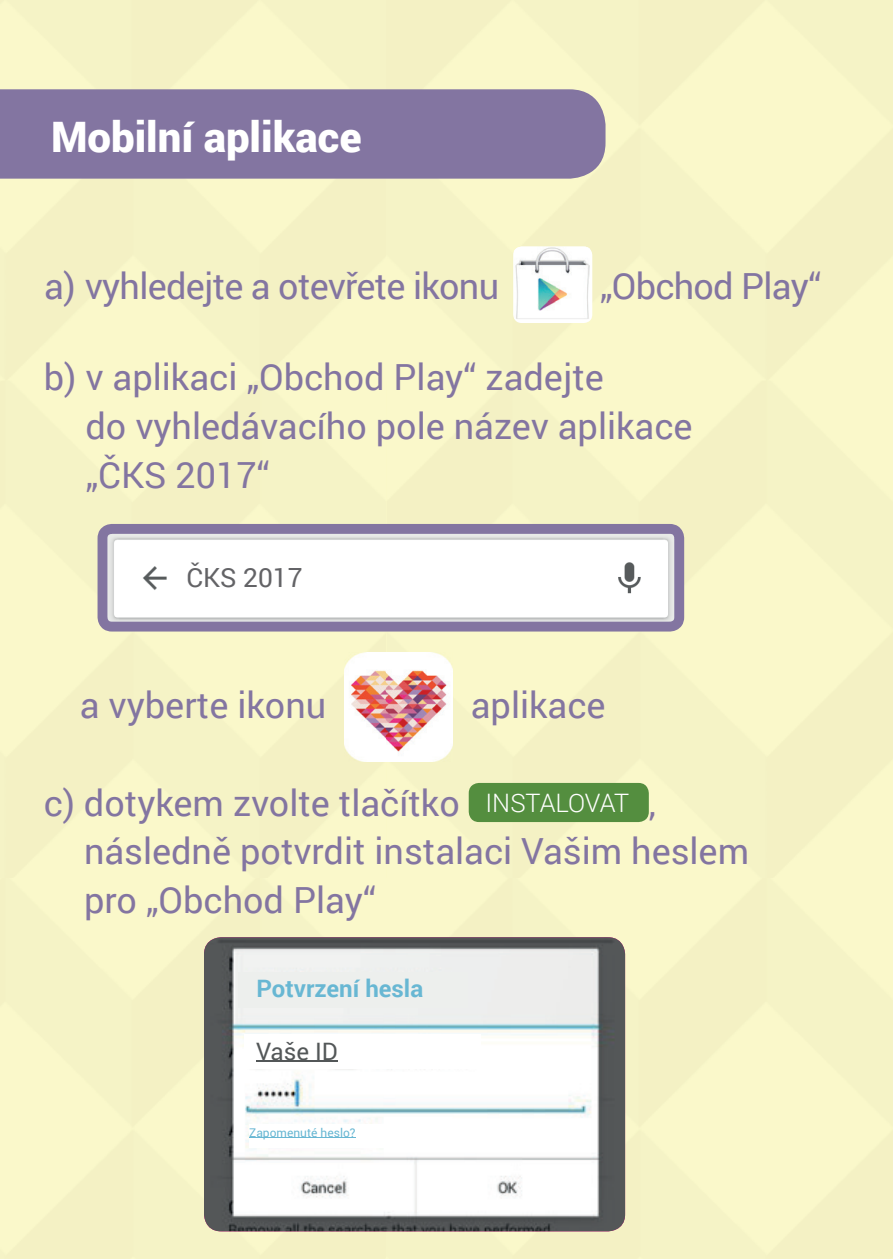
<style>
.page{position:relative;width:893px;height:1259px;background:#fff}
.page>*{position:absolute;margin:0;border:0;box-sizing:border-box;transform-origin:0 0}
.t1{font:900 42px "Roboto";color:#fff}
.t2{font:36px/48.6px "Roboto";color:#8375a1}
.t3{font:36px "Roboto";letter-spacing:-.02em;color:#8375a1}
.t4{font:26.4px "Roboto";color:#636366}
.t5{font:700 24px "Roboto";color:#68b7d3}
.t6{font:24px "Roboto";color:#535758}
.t7{font:12px "Roboto";color:#68b7d3}
.s1{font-weight:300;font-size:25.5px;color:#fff}
</style>
<div class="page">
<div style="left:387px;top:0;width:506px;height:380px;background:#faf8c8"></div>
<div style="left:387px;top:380px;width:505px;height:498px;background:#f6f4c7"></div>
<div style="left:0;top:878px;width:387px;height:381px;background:#faf8c8"></div>
<hr style="left:892px;top:380px;width:1px;height:504px;background:#faf8c8">
<hr style="left:892px;top:878px;width:1px;height:381px;background:#faf8c8">
<div style="left:513px;top:246px;width:79px;height:77px;background:#fff;border-radius:9px"></div>
<img style="left:515px;top:246px;width:75px;height:73px">
<svg style="left:98px;top:524px;width:586px;height:107px"></svg>
<img style="left:344px;top:652px;width:109px;height:109px">
<div style="left:469px;top:783px;width:180px;height:39px;background:#548e3f;border-radius:10px"></div>
<div style="left:0;top:89px;width:605px;height:90px;background:#8375a1"></div>
<img style="left:204px;top:937px;width:421px;height:294px">
<div style="left:239px;top:972px;width:229px;height:36px;background:#edefed"></div>
<div style="left:249px;top:1124px;width:187px;height:23px;background:#fff"></div>
<hr style="left:249px;top:1137px;width:107px;height:1px;background:#68b7d3">
<div style="left:244px;top:1034px;width:236px;height:35px;background:#fff"></div>
<hr style="left:256px;top:1060px;width:82px;height:2px;background:#535758">
<div style="left:185px;top:546px;width:295px;height:45px;background:#fff"></div>
<div style="left:186px;top:560px;width:372px;height:41px;background:#fff"></div>
<p class="t1" style="left:51px;top:107px;width:312px">Mobilní aplikace</p>
<p class="t3" style="left:44px;top:261px;width:457px">a) vyhledejte a otevřete ikonu</p>
<p class="t3" style="left:600px;top:261px;width:223px">„Obchod Play“</p>
<p class="t2" style="left:85px;top:352px;width:609px;text-indent:-41px">b) v aplikaci „Obchod Play“ zadejte<br>do vyhledávacího pole název aplikace „ČKS 2017“</p>
<p class="t4" style="left:186px;top:559px;width:118px">ČKS 2017</p>
<p class="t2" style="left:80px;top:680px;width:248px">a vyberte ikonu</p>
<p class="t2" style="left:471px;top:680px;width:136px">aplikace</p>
<p class="t2" style="left:84px;top:777px;width:667px;text-indent:-40px">c) dotykem zvolte tlačítko <span class="s1">INSTALOVAT</span> , následně potvrdit instalaci Vašim heslem pro „Obchod Play“</p>
<p class="t5" style="left:256px;top:972px;width:168px">Potvrzení hesla</p>
<p class="t6" style="left:256px;top:1034px;width:83px">Vaše ID</p>
<p class="t7" style="left:249px;top:1124px;width:108px">Zapomenuté heslo?</p>
</div>
